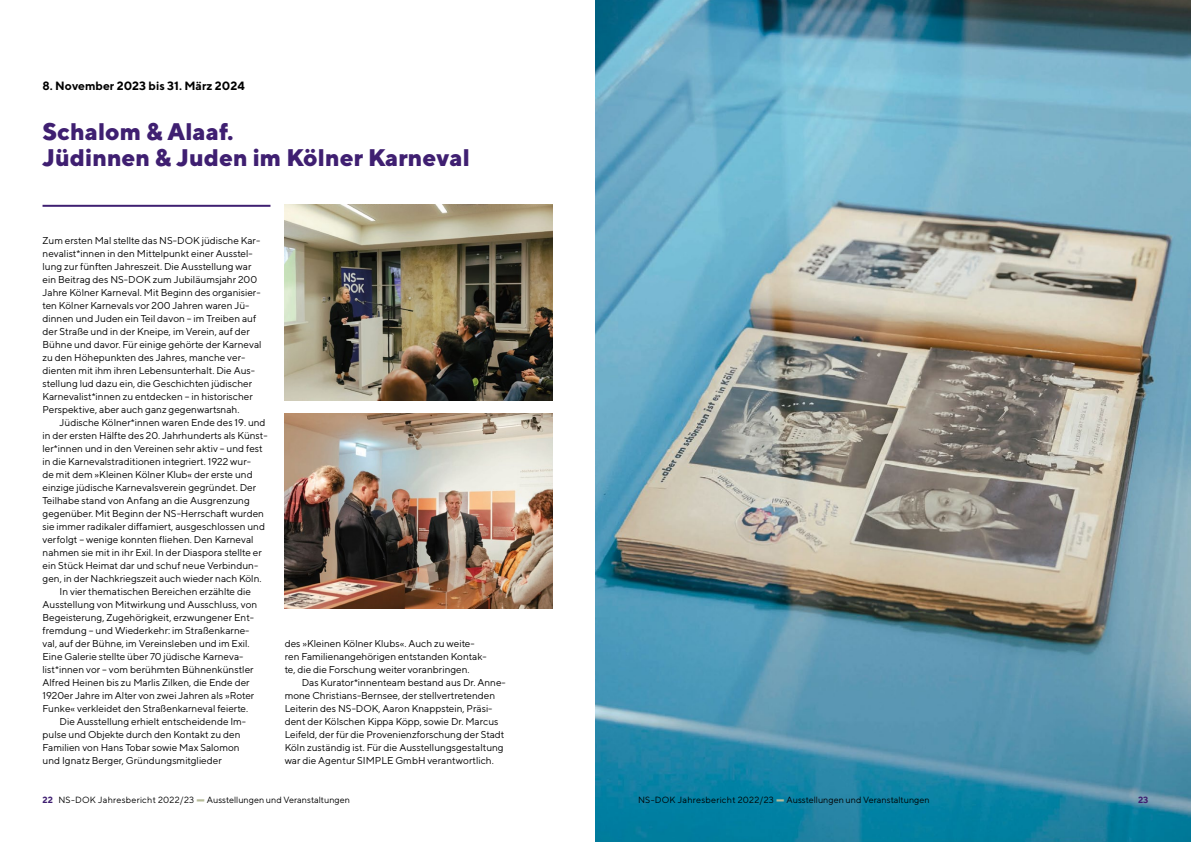
<style>
.page{position:relative;width:1191px;height:842px;background:#fff}
.page>*{position:absolute;margin:0;border:0;box-sizing:border-box;transform-origin:0 0}
.t1{font:32.8px "TT Norms";color:#b6bb99;scale:.36 1}
.t2{font:800 24px/26px "TT Norms";color:#3f1f71}
.t3{font:700 12px "TT Norms";color:#000}
.t4{font:10px/13px "TT Norms";color:#000}
.t5{font:9px "TT Norms";color:#000}
.t6{font:9px "TT Norms";letter-spacing:.025em;color:#000}
.t7{font:700 9px "TT Norms";color:#3f1f71}
.s1{font-weight:700;color:#3f1f71}
</style>
<div class="page">
<img style="left:595px;top:0;width:596px;height:842px">
<hr style="left:43px;top:205px;width:227px;height:2px;background:#3f1f71">
<img style="left:285px;top:413px;width:268px;height:195px">
<img style="left:285px;top:205px;width:268px;height:195px">
<p class="t3" style="left:43px;top:78px;width:204px">8. November 2023 bis 31. März 2024</p>
<h2 class="t2" style="left:43px;top:118px;width:429px">Schalom &amp; Alaaf.<br>Jüdinnen &amp; Juden im Kölner Karneval</h2>
<p class="t4" style="left:43px;top:234px;width:221px">Zum ersten Mal stellte das NS-DOK jüdische Kar&shy;nevalist*innen in den Mittelpunkt einer Ausstel&shy;lung zur fünften Jahreszeit. Die Ausstellung war ein Beitrag des NS-DOK zum Jubiläumsjahr 200<br>Jahre Kölner Karneval. Mit Beginn des organisier&shy;ten Kölner Karnevals vor 200 Jahren waren Jü&shy;dinnen und Juden ein Teil davon – im Treiben auf der Straße und in der Kneipe, im Verein, auf der Bühne und davor. Für einige gehörte der Karneval zu den Höhepunkten des Jahres, manche ver&shy;dienten mit ihm ihren Lebensunterhalt. Die Aus&shy;stellung lud dazu ein, die Geschichten jüdischer Karnevalist*innen zu entdecken – in historischer Perspektive, aber auch ganz gegenwartsnah.</p>
<p class="t4" style="left:60px;top:416px;width:208px">Jüdische Kölner*innen waren Ende des 19. und</p>
<p class="t4" style="left:43px;top:429px;width:227px">in der ersten Hälfte des 20. Jahrhunderts als Künst-</p>
<p class="t4" style="left:43px;top:442px;width:222px">ler*innen und in den Vereinen sehr aktiv – und fest</p>
<p class="t4" style="left:43px;top:455px;width:210px">in die Karnevalstraditionen integriert. 1922 wur-</p>
<p class="t4" style="left:43px;top:468px;width:212px">de mit dem »Kleinen Kölner Klub« der erste und</p>
<p class="t4" style="left:43px;top:481px;width:215px">einzige jüdische Karnevalsverein gegründet. Der</p>
<p class="t4" style="left:43px;top:494px;width:209px">Teilhabe stand von Anfang an die Ausgrenzung</p>
<p class="t4" style="left:43px;top:507px;width:223px">gegenüber. Mit Beginn der NS-Herrschaft wurden</p>
<p class="t4" style="left:43px;top:520px;width:224px">sie immer radikaler diffamiert, ausgeschlossen und</p>
<p class="t4" style="left:43px;top:533px;width:213px">verfolgt – wenige konnten fliehen. Den Karneval</p>
<p class="t4" style="left:43px;top:546px;width:221px">nahmen sie mit in ihr Exil. In der Diaspora stellte er</p>
<p class="t4" style="left:43px;top:559px;width:217px">ein Stück Heimat dar und schuf neue Verbindun-</p>
<p class="t4" style="left:43px;top:572px;width:220px">gen, in der Nachkriegszeit auch wieder nach Köln.</p>
<p class="t4" style="left:60px;top:585px;width:193px">In vier thematischen Bereichen erzählte die</p>
<p class="t4" style="left:43px;top:598px;width:216px">Ausstellung von Mitwirkung und Ausschluss, von</p>
<p class="t4" style="left:43px;top:611px;width:213px">Begeisterung, Zugehörigkeit, erzwungener Ent-</p>
<p class="t4" style="left:43px;top:624px;width:208px">fremdung – und Wiederkehr: im Straßenkarne-</p>
<p class="t4" style="left:43px;top:637px;width:209px">val, auf der Bühne, im Vereinsleben und im Exil.</p>
<p class="t4" style="left:43px;top:650px;width:202px">Eine Galerie stellte über 70 jüdische Karneva-</p>
<p class="t4" style="left:43px;top:663px;width:213px">list*innen vor – vom berühmten Bühnenkünstler</p>
<p class="t4" style="left:43px;top:676px;width:209px">Alfred Heinen bis zu Marlis Zilken, die Ende der</p>
<p class="t4" style="left:43px;top:689px;width:213px">1920er Jahre im Alter von zwei Jahren als »Roter</p>
<p class="t4" style="left:43px;top:702px;width:207px">Funke« verkleidet den Straßenkarneval feierte.</p>
<p class="t4" style="left:60px;top:715px;width:188px">Die Ausstellung erhielt entscheidende Im-</p>
<p class="t4" style="left:43px;top:728px;width:199px">pulse und Objekte durch den Kontakt zu den</p>
<p class="t4" style="left:43px;top:741px;width:199px">Familien von Hans Tobar sowie Max Salomon</p>
<p class="t4" style="left:43px;top:754px;width:181px">und Ignatz Berger, Gründungsmitglieder</p>
<p class="t4" style="left:285px;top:637px;width:204px">des »Kleinen Kölner Klubs«. Auch zu weite&shy;ren Familienangehörigen entstanden Kontak&shy;te, die die Forschung weiter voranbringen.</p>
<p class="t4" style="left:285px;top:676px;width:223px;text-indent:17px">Das Kurator*innenteam bestand aus Dr. Anne&shy;mone Christians-Bernsee, der stellvertretenden Leiterin des NS-DOK, Aaron Knappstein, Präsi&shy;dent der Kölschen Kippa Köpp, sowie Dr. Marcus Leifeld, der für die Provenienzforschung der Stadt Köln zuständig ist. Für die Ausstellungsgestaltung war die Agentur SIMPLE GmbH verantwortlich.</p>
<p class="t6" style="left:43px;top:794px;width:153px"><span class="s1">22</span> NS-DOK Jahresbericht 2022/23</p>
<h1 class="t1" style="left:196px;top:778px;width:25px">—</h1>
<p class="t5" style="left:207px;top:794px;width:145px">Ausstellungen und Veranstaltungen</p>
<p class="t6" style="left:638px;top:794px;width:137px">NS-DOK Jahresbericht 2022/23</p>
<h1 class="t1" style="left:776px;top:778px;width:25px">—</h1>
<p class="t5" style="left:786px;top:794px;width:145px">Ausstellungen und Veranstaltungen</p>
<p class="t7" style="left:1138px;top:794px;width:12px">23</p>
</div>
